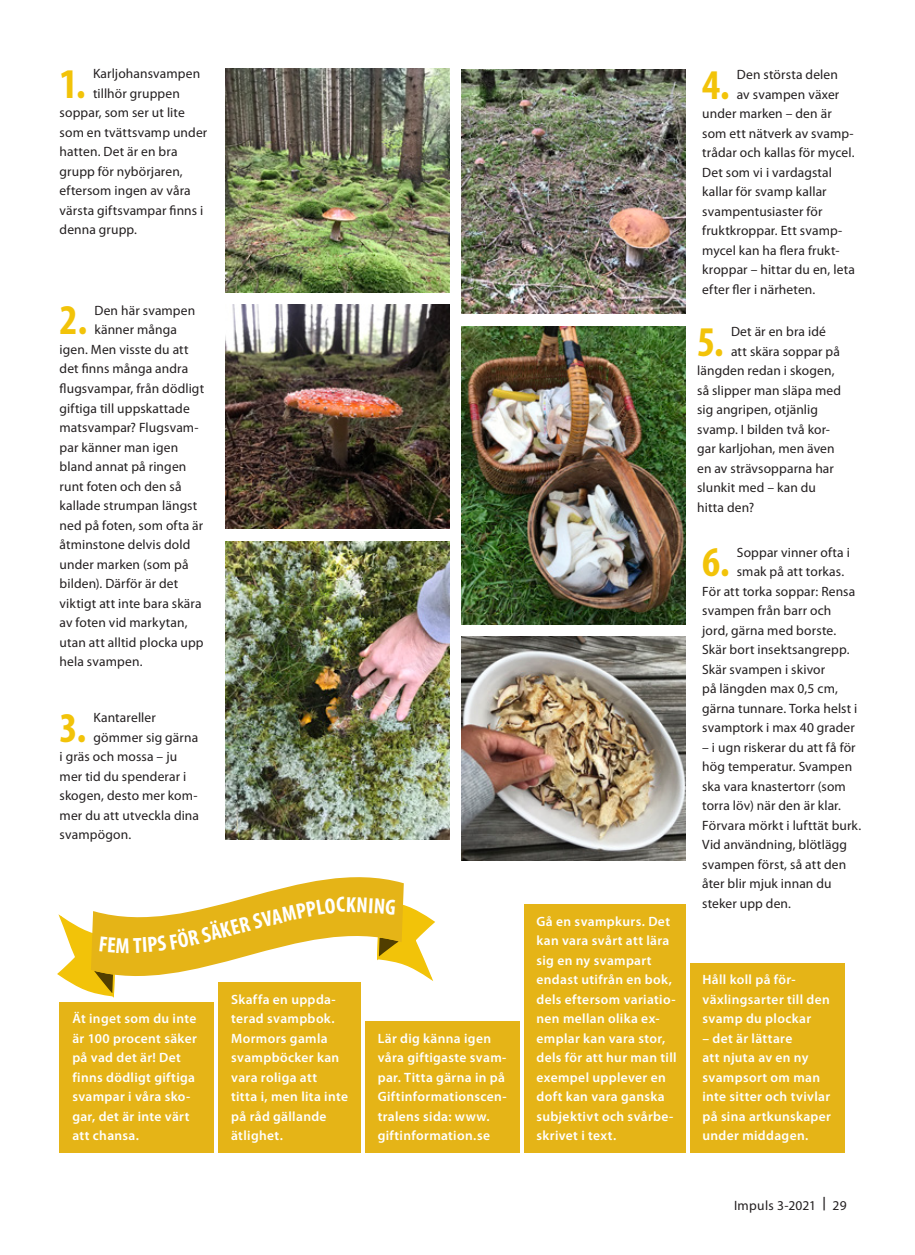
<style>
.page{position:relative;width:915px;height:1255px;background:#fff}
.page>*{position:absolute;margin:0;border:0;box-sizing:border-box;transform-origin:0 0}
.Notis_fakta_sifferan{font:700 condensed 42.45px "Myriad Pro";color:#f2c309}
.t1{font:700 condensed 22.05px "Myriad Pro";color:#fff}
.Notis_fakta_sifferan-2{font:13.5px/19.5px "Myriad Pro";letter-spacing:.01em;color:#231f20}
.Notis_rubrik_vit{font:600 13.5px/19.5px "Myriad Pro";letter-spacing:.025em;color:#fff}
</style>
<div class="page">
<div style="left:60px;top:1002px;width:154px;height:150px;background:#e5b417"></div>
<img style="left:225px;top:68px;width:224px;height:224px">
<img style="left:461px;top:69px;width:224px;height:244px">
<img style="left:225px;top:541px;width:224px;height:298px">
<img style="left:461px;top:637px;width:224px;height:223px">
<img style="left:225px;top:305px;width:224px;height:223px">
<img style="left:461px;top:326px;width:224px;height:298px">
<div style="left:218px;top:982px;width:142px;height:170px;background:#e5b417"></div>
<div style="left:523px;top:904px;width:162px;height:248px;background:#e5b417"></div>
<div style="left:365px;top:1021px;width:154px;height:131px;background:#e5b417"></div>
<div style="left:689px;top:963px;width:155px;height:189px;background:#e5b417"></div>
<svg style="left:57px;top:877px;width:378px;height:122px"></svg>
<p class="Notis_fakta_sifferan" style="left:60px;top:57px;width:28px">1.</p>
<p class="Notis_fakta_sifferan-2" style="left:93px;top:64px;width:109px">Karljohansvampen</p>
<p class="Notis_fakta_sifferan-2" style="left:93px;top:84px;width:88px">tillhör gruppen</p>
<p class="Notis_fakta_sifferan-2" style="left:60px;top:103px;width:127px">soppar, som ser ut lite</p>
<p class="Notis_fakta_sifferan-2" style="left:60px;top:123px;width:149px">som en tvättsvamp under</p>
<p class="Notis_fakta_sifferan-2" style="left:60px;top:142px;width:119px">hatten. Det är en bra</p>
<p class="Notis_fakta_sifferan-2" style="left:60px;top:162px;width:125px">grupp för nybörjaren,</p>
<p class="Notis_fakta_sifferan-2" style="left:60px;top:181px;width:133px">eftersom ingen av våra</p>
<p class="Notis_fakta_sifferan-2" style="left:60px;top:201px;width:145px">värsta giftsvampar finns i</p>
<p class="Notis_fakta_sifferan-2" style="left:60px;top:220px;width:79px">denna grupp.</p>
<p class="Notis_fakta_sifferan" style="left:60px;top:294px;width:29px">2.</p>
<p class="Notis_fakta_sifferan-2" style="left:94px;top:301px;width:102px">Den här svampen</p>
<p class="Notis_fakta_sifferan-2" style="left:94px;top:320px;width:84px">känner många</p>
<p class="Notis_fakta_sifferan-2" style="left:60px;top:340px;width:130px">igen. Men visste du att</p>
<p class="Notis_fakta_sifferan-2" style="left:60px;top:359px;width:130px">det finns många andra</p>
<p class="Notis_fakta_sifferan-2" style="left:60px;top:379px;width:146px">flugsvampar, från dödligt</p>
<p class="Notis_fakta_sifferan-2" style="left:60px;top:398px;width:132px">giftiga till uppskattade</p>
<p class="Notis_fakta_sifferan-2" style="left:60px;top:418px;width:141px">matsvampar? Flugsvam-</p>
<p class="Notis_fakta_sifferan-2" style="left:60px;top:437px;width:120px">par känner man igen</p>
<p class="Notis_fakta_sifferan-2" style="left:60px;top:457px;width:128px">bland annat på ringen</p>
<p class="Notis_fakta_sifferan-2" style="left:60px;top:476px;width:124px">runt foten och den så</p>
<p class="Notis_fakta_sifferan-2" style="left:60px;top:496px;width:139px">kallade strumpan längst</p>
<p class="Notis_fakta_sifferan-2" style="left:60px;top:515px;width:145px">ned på foten, som ofta är</p>
<p class="Notis_fakta_sifferan-2" style="left:60px;top:535px;width:132px">åtminstone delvis dold</p>
<p class="Notis_fakta_sifferan-2" style="left:60px;top:554px;width:130px">under marken (som på</p>
<p class="Notis_fakta_sifferan-2" style="left:60px;top:574px;width:120px">bilden). Därför är det</p>
<p class="Notis_fakta_sifferan-2" style="left:60px;top:593px;width:143px">viktigt att inte bara skära</p>
<p class="Notis_fakta_sifferan-2" style="left:60px;top:613px;width:129px">av foten vid markytan,</p>
<p class="Notis_fakta_sifferan-2" style="left:60px;top:632px;width:145px">utan att alltid plocka upp</p>
<p class="Notis_fakta_sifferan-2" style="left:60px;top:652px;width:84px">hela svampen.</p>
<p class="Notis_fakta_sifferan" style="left:60px;top:701px;width:28px">3.</p>
<p class="Notis_fakta_sifferan-2" style="left:93px;top:708px;width:64px">Kantareller</p>
<p class="Notis_fakta_sifferan-2" style="left:93px;top:727px;width:106px">gömmer sig gärna</p>
<p class="Notis_fakta_sifferan-2" style="left:60px;top:747px;width:119px">i gräs och mossa – ju</p>
<p class="Notis_fakta_sifferan-2" style="left:60px;top:766px;width:128px">mer tid du spenderar i</p>
<p class="Notis_fakta_sifferan-2" style="left:60px;top:786px;width:139px">skogen, desto mer kom-</p>
<p class="Notis_fakta_sifferan-2" style="left:60px;top:805px;width:141px">mer du att utveckla dina</p>
<p class="Notis_fakta_sifferan-2" style="left:60px;top:825px;width:73px">svampögon.</p>
<h2 class="t1" style="left:198px;top:922px;width:40px;rotate:-15deg">SÄKE</h2>
<p class="Notis_rubrik_vit" style="left:72px;top:1008px;width:126px">Ät inget som du inte är 100 procent säker på vad det är! Det finns dödligt giftiga svampar i våra sko&shy;gar, det är inte värt att chansa.</p>
<p class="Notis_rubrik_vit" style="left:231px;top:989px;width:118px">Skaffa en uppda&shy;terad svampbok.<br>Mormors gamla svampböcker kan vara roliga att<br>titta i, men lita inte på råd gällande ätlighet.</p>
<p class="Notis_rubrik_vit" style="left:377px;top:1028px;width:130px">Lär dig känna igen våra giftigaste svam&shy;par. Titta gärna in på<br>Giftinformationscen&shy;tralens sida: www. giftinformation.se</p>
<p class="Notis_rubrik_vit" style="left:536px;top:911px;width:141px">Gå en svampkurs. Det kan vara svårt att lära sig en ny svampart endast utifrån en bok, dels eftersom variatio&shy;nen mellan olika ex&shy;emplar kan vara stor, dels för att hur man till exempel upplever en doft kan vara ganska subjektivt och svårbe&shy;skrivet i text.</p>
<p class="Notis_fakta_sifferan" style="left:702px;top:58px;width:29px">4.</p>
<p class="Notis_fakta_sifferan-2" style="left:736px;top:65px;width:103px">Den största delen</p>
<p class="Notis_fakta_sifferan-2" style="left:736px;top:85px;width:104px">av svampen växer</p>
<p class="Notis_fakta_sifferan-2" style="left:702px;top:104px;width:131px">under marken – den är</p>
<p class="Notis_fakta_sifferan-2" style="left:702px;top:124px;width:153px">som ett nätverk av svamp-</p>
<p class="Notis_fakta_sifferan-2" style="left:702px;top:143px;width:154px">trådar och kallas för mycel.</p>
<p class="Notis_fakta_sifferan-2" style="left:702px;top:163px;width:131px">Det som vi i vardagstal</p>
<p class="Notis_fakta_sifferan-2" style="left:702px;top:182px;width:126px">kallar för svamp kallar</p>
<p class="Notis_fakta_sifferan-2" style="left:702px;top:202px;width:122px">svampentusiaster för</p>
<p class="Notis_fakta_sifferan-2" style="left:702px;top:221px;width:142px">fruktkroppar. Ett svamp-</p>
<p class="Notis_fakta_sifferan-2" style="left:702px;top:241px;width:139px">mycel kan ha flera frukt-</p>
<p class="Notis_fakta_sifferan-2" style="left:702px;top:260px;width:154px">kroppar – hittar du en, leta</p>
<p class="Notis_fakta_sifferan-2" style="left:702px;top:280px;width:115px">efter fler i närheten.</p>
<p class="Notis_fakta_sifferan" style="left:697px;top:315px;width:28px">5.</p>
<p class="Notis_fakta_sifferan-2" style="left:730px;top:322px;width:96px">Det är en bra idé</p>
<p class="Notis_fakta_sifferan-2" style="left:730px;top:341px;width:110px">att skära soppar på</p>
<p class="Notis_fakta_sifferan-2" style="left:697px;top:361px;width:139px">längden redan i skogen,</p>
<p class="Notis_fakta_sifferan-2" style="left:697px;top:380px;width:145px">så slipper man släpa med</p>
<p class="Notis_fakta_sifferan-2" style="left:697px;top:400px;width:122px">sig angripen, otjänlig</p>
<p class="Notis_fakta_sifferan-2" style="left:697px;top:419px;width:134px">svamp. I bilden två kor-</p>
<p class="Notis_fakta_sifferan-2" style="left:697px;top:439px;width:139px">gar karljohan, men även</p>
<p class="Notis_fakta_sifferan-2" style="left:697px;top:458px;width:138px">en av strävsopparna har</p>
<p class="Notis_fakta_sifferan-2" style="left:697px;top:478px;width:120px">slunkit med – kan du</p>
<p class="Notis_fakta_sifferan-2" style="left:697px;top:497px;width:59px">hitta den?</p>
<p class="Notis_fakta_sifferan" style="left:702px;top:535px;width:29px">6.</p>
<p class="Notis_fakta_sifferan-2" style="left:736px;top:542px;width:114px">Soppar vinner ofta i</p>
<p class="Notis_fakta_sifferan-2" style="left:736px;top:562px;width:109px">smak på att torkas.</p>
<p class="Notis_fakta_sifferan-2" style="left:702px;top:581px;width:154px">För att torka soppar: Rensa</p>
<p class="Notis_fakta_sifferan-2" style="left:702px;top:601px;width:131px">svampen från barr och</p>
<p class="Notis_fakta_sifferan-2" style="left:702px;top:620px;width:135px">jord, gärna med borste.</p>
<p class="Notis_fakta_sifferan-2" style="left:702px;top:640px;width:149px">Skär bort insektsangrepp.</p>
<p class="Notis_fakta_sifferan-2" style="left:702px;top:659px;width:124px">Skär svampen i skivor</p>
<p class="Notis_fakta_sifferan-2" style="left:702px;top:679px;width:137px">på längden max 0,5 cm,</p>
<p class="Notis_fakta_sifferan-2" style="left:702px;top:698px;width:157px">gärna tunnare. Torka helst i</p>
<p class="Notis_fakta_sifferan-2" style="left:702px;top:718px;width:154px">svamptork i max 40 grader</p>
<p class="Notis_fakta_sifferan-2" style="left:702px;top:737px;width:160px">– i ugn riskerar du att få för hög temperatur. Svampen ska vara knastertorr (som torra löv) när den är klar.<br>Förvara mörkt i lufttät burk.<br>Vid användning, blötlägg svampen först, så att den åter blir mjuk innan du steker upp den.</p>
<p class="Notis_rubrik_vit" style="left:702px;top:969px;width:129px">Håll koll på för&shy;växlingsarter till den svamp du plockar</p>
<p class="Notis_rubrik_vit" style="left:702px;top:1028px;width:130px">– det är lättare<br>att njuta av en ny svampsort om man inte sitter och tvivlar på sina artkunskaper under middagen.</p>
<p class="Notis_fakta_sifferan-2" style="left:733px;top:1196px;width:114px">Impuls 3-2021 <sup>|</sup> 29</p>
</div>
